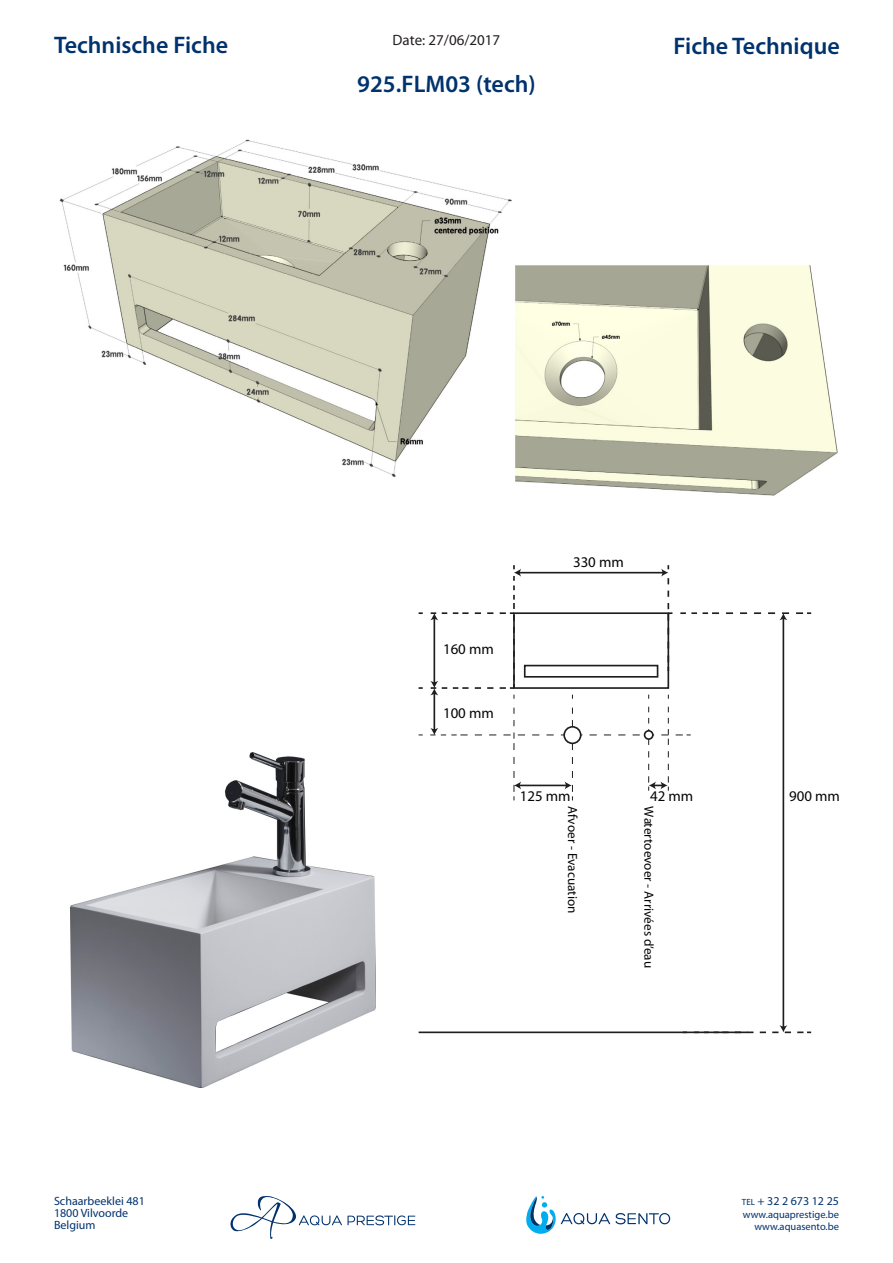
<style>
.page{position:relative;width:893px;height:1263px;background:#fff}
.page>*{position:absolute;margin:0;border:0;box-sizing:border-box;transform-origin:0 0}
.t1{font:600 24px "Myriad Pro";color:#00326d}
.t2{font:15px "Myriad Pro";color:#231f20}
.t3{font:14.85px "Myriad Pro";color:#040503}
.t4{font:13.2px "Myriad Pro";color:#040503}
.t5{font:12px "Myriad Pro";color:#00326d}
.t6{font:10.5px "Myriad Pro";color:#00326d}
.s1{font-size:9px}
</style>
<div class="page">
<svg style="left:230px;top:1196px;width:185px;height:43px"></svg>
<svg style="left:526px;top:1196px;width:144px;height:38px"></svg>
<img style="left:59px;top:139px;width:779px;height:357px">
<img style="left:70px;top:753px;width:306px;height:334px">
<div style="left:513px;top:612px;width:156px;height:77px;background:#fff;border:2px solid #201d1e"></div>
<hr style="left:419px;top:1031px;width:329px;height:2px;background:#201d1e">
<hr style="left:519px;top:572px;width:144px;height:1px;background:#201d1e">
<svg style="left:661px;top:565px;width:11px;height:106px"></svg>
<hr style="left:782px;top:618px;width:2px;height:409px;background:#201d1e">
<svg style="left:694px;top:1025px;width:117px;height:8px"></svg>
<svg style="left:680px;top:612px;width:131px;height:8px"></svg>
<hr style="left:433px;top:693px;width:2px;height:37px;background:#201d1e">
<svg style="left:430px;top:707px;width:261px;height:93px"></svg>
<svg style="left:430px;top:565px;width:91px;height:134px"></svg>
<div style="left:564px;top:727px;width:17px;height:16px;background:#fff;border-radius:50%"></div>
<div style="left:563px;top:726px;width:18px;height:18px;border:2px solid #201d1e;border-radius:50%"></div>
<div style="left:645px;top:731px;width:8px;height:8px;background:#fff;border-radius:50%"></div>
<div style="left:644px;top:730px;width:10px;height:10px;border:2px solid #201d1e;border-radius:50%"></div>
<div style="left:524px;top:665px;width:134px;height:13px;background:#fff;border:2px solid #201d1e"></div>
<p class="t2" style="left:393px;top:31px;width:109px">Date: 27/06/2017</p>
<p class="t1" style="left:54px;top:30px;width:176px">Technische Fiche</p>
<p class="t1" style="left:673px;top:31px;width:168px">Fiche Technique</p>
<p class="t1" style="left:357px;top:69px;width:180px">925.FLM03 (tech)</p>
<p class="t5" style="left:54px;top:1193px;width:92px">Schaarbeeklei 481</p>
<p class="t5" style="left:54px;top:1205px;width:76px">1800 Vilvoorde</p>
<p class="t5" style="left:54px;top:1217px;width:43px">Belgium</p>
<p class="t3" style="left:573px;top:553px;width:52px">330 mm</p>
<p class="t3" style="left:443px;top:640px;width:52px">160 mm</p>
<p class="t3" style="left:443px;top:703px;width:52px">100 mm</p>
<p class="t3" style="left:520px;top:786px;width:52px">125 mm</p>
<p class="t3" style="left:650px;top:786px;width:45px">42 mm</p>
<p class="t3" style="left:789px;top:786px;width:52px">900 mm</p>
<p class="t4" style="left:581px;top:806px;width:108px;rotate:90deg">Afvoer - Evacuation</p>
<p class="t4" style="left:657px;top:806px;width:163px;rotate:90deg">Watertoevoer - Arrivées d’eau</p>
<p class="t5" style="left:742px;top:1193px;width:99px"><span class="s1">TEL</span> + 32 2 673 12 25</p>
<p class="t6" style="left:743px;top:1207px;width:98px">www.aquaprestige.be</p>
<p class="t6" style="left:754px;top:1220px;width:86px">www.aquasento.be</p>
</div>
